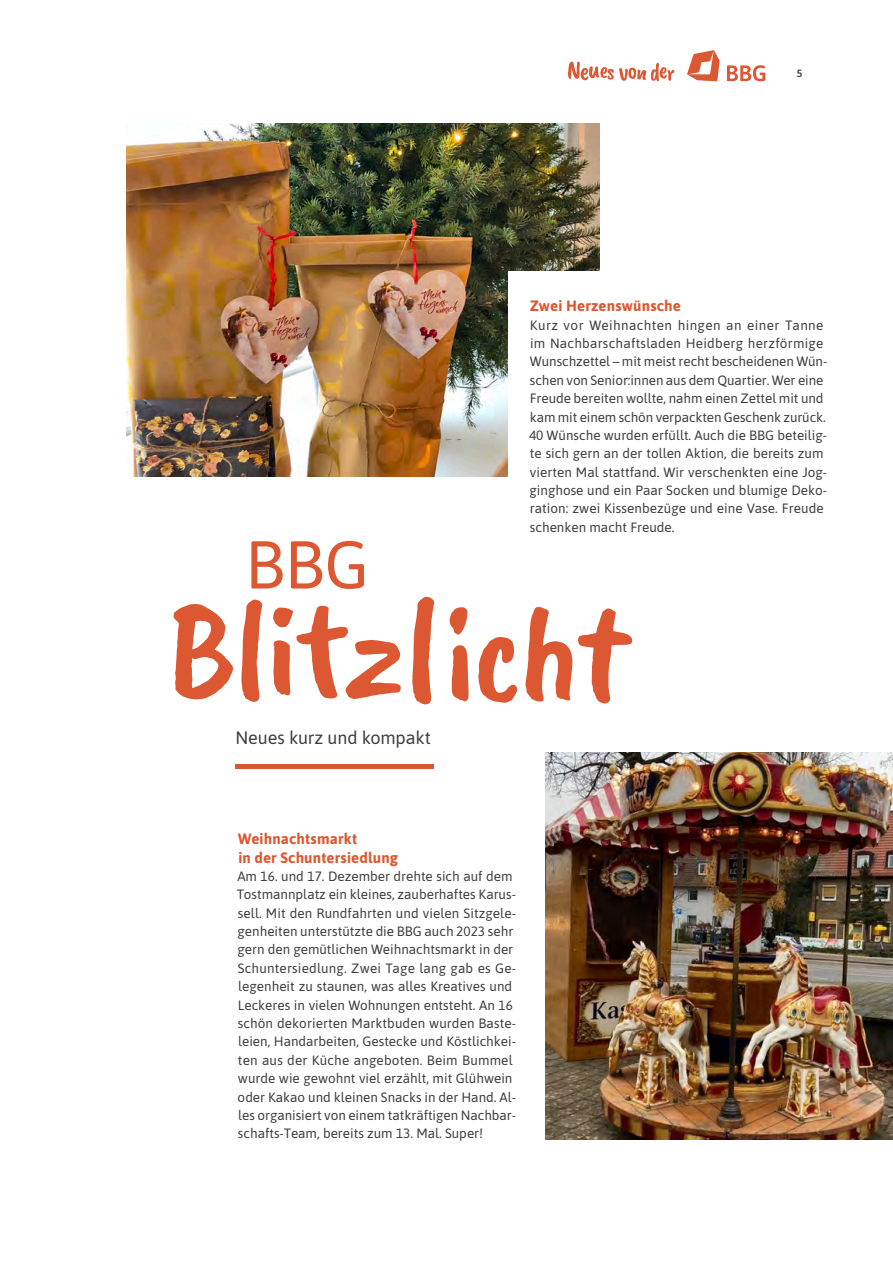
<style>
.page{position:relative;width:893px;height:1263px;background:#fff}
.page>*{position:absolute;margin:0;border:0;box-sizing:border-box;transform-origin:0 0}
.t1{font:146.55px "Caveat Brush";color:#dc5833}
.t2{font:67.5px "Asap";color:#dc5833}
.t3{font:18px "Asap";letter-spacing:-.01em;color:#3e3e3f}
.t4{font:700 15px/18.3px "Asap";letter-spacing:.01em;color:#dc5833}
.t5{font:13.5px/18.3px "Asap";color:#3e3e3f}
.t6{font:600 10.5px "Asap";color:#3e3e3f}
</style>
<div class="page">
<svg style="left:568px;top:62px;width:106px;height:19px"></svg>
<svg style="left:727px;top:65px;width:38px;height:16px"></svg>
<svg style="left:687px;top:50px;width:33px;height:31px"></svg>
<img style="left:546px;top:752px;width:347px;height:388px">
<img style="left:126px;top:123px;width:474px;height:354px">
<div style="left:508px;top:271px;width:337px;height:276px;background:#fff"></div>
<svg style="left:449px;top:607px;width:18px;height:28px"></svg>
<svg style="left:452px;top:645px;width:17px;height:57px"></svg>
<svg style="left:478px;top:637px;width:39px;height:66px"></svg>
<svg style="left:525px;top:607px;width:107px;height:96px"></svg>
<svg style="left:173px;top:604px;width:60px;height:95px"></svg>
<svg style="left:241px;top:599px;width:22px;height:103px"></svg>
<svg style="left:273px;top:605px;width:128px;height:94px"></svg>
<hr style="left:235px;top:764px;width:199px;height:4px;background:#dc5833">
<p class="t6" style="left:797px;top:66px;width:7px">5</p>
<h2 class="t2" style="left:245px;top:518px;width:126px">BBG</h2>
<h1 class="t1" style="left:405px;top:565px;width:37px">l</h1>
<h3 class="t3" style="left:235px;top:725px;width:197px">Neues kurz und kompakt</h3>
<p class="t4" style="left:530px;top:296px;width:153px">Zwei Herzenswünsche</p>
<p class="t5" style="left:529px;top:315px;width:300px">Kurz vor Weihnachten hingen an einer Tanne im Nachbarschaftsladen Heidberg herzförmige Wunschzettel – mit meist recht bescheidenen Wün&shy;schen von Senior:innen aus dem Quartier. Wer eine Freude bereiten wollte, nahm einen Zettel mit und kam mit einem schön verpackten Geschenk zurück.<br>40 Wünsche wurden erfüllt. Auch die BBG beteilig&shy;te sich gern an der tollen Aktion, die bereits zum vierten Mal stattfand. Wir verschenkten eine Jog&shy;ginghose und ein Paar Socken und blumige Deko&shy;ration: zwei Kissenbezüge und eine Vase. Freude schenken macht Freude.</p>
<p class="t4" style="left:238px;top:829px;width:161px">Weihnachtsmarkt<br>in der Schuntersiedlung</p>
<p class="t5" style="left:237px;top:866px;width:281px">Am 16. und 17. Dezember drehte sich auf dem Tostmannplatz ein kleines, zauberhaftes Karus&shy;sell. Mit den Rundfahrten und vielen Sitzgele&shy;genheiten unterstützte die BBG auch 2023 sehr gern den gemütlichen Weihnachtsmarkt in der Schuntersiedlung. Zwei Tage lang gab es Ge&shy;legenheit zu staunen, was alles Kreatives und Leckeres in vielen Wohnungen entsteht. An 16 schön dekorierten Marktbuden wurden Baste&shy;leien, Handarbeiten, Gestecke und Köstlichkei&shy;ten aus der Küche angeboten. Beim Bummel wurde wie gewohnt viel erzählt, mit Glühwein oder Kakao und kleinen Snacks in der Hand. Al&shy;les organisiert von einem tatkräftigen Nachbar&shy;schafts-Team, bereits zum 13. Mal. Super!</p>
</div>
